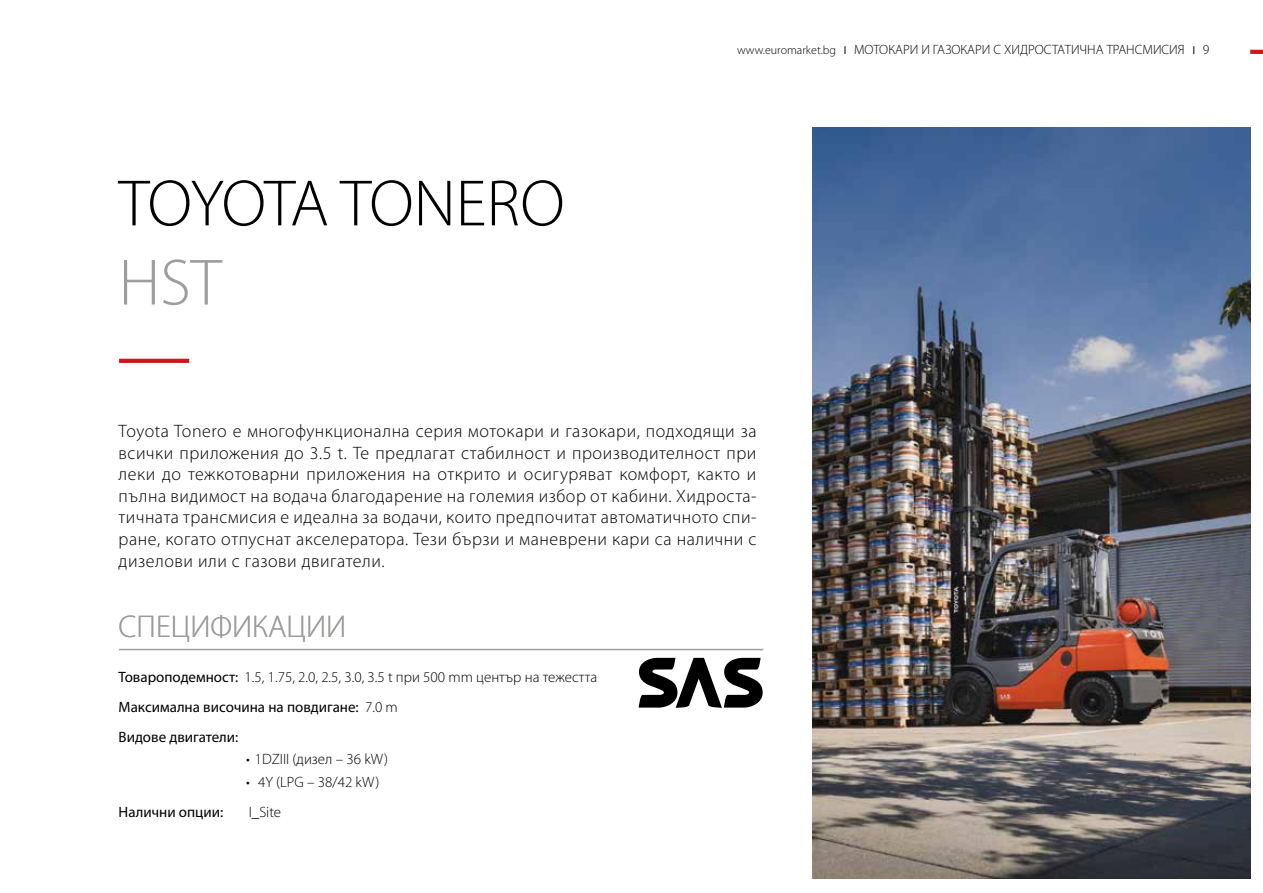
<style>
.page{position:relative;width:1263px;height:893px;background:#fff}
.page>*{position:absolute;margin:0;border:0;box-sizing:border-box;transform-origin:0 0}
.t1{font:300 66px "Myriad Pro";letter-spacing:-.025em;color:#000}
.t2{font:300 66px "Myriad Pro";color:#9d9d9c}
.t3{font:300 31.5px "Myriad Pro";color:#9d9d9c}
.t4{font:300 18px/21.6px "Myriad Pro";letter-spacing:.03em;color:#000;text-align:justify}
.t5{font:15px/30px "Myriad Pro";color:#000}
.t6{font:300 15px "Myriad Pro";color:#000}
.t7{font:300 13.5px "Myriad Pro";color:#000}
.t8{font:300 12px "Myriad Pro";color:#000}
.s1{font-weight:300}
</style>
<div class="page">
<svg style="left:119px;top:359px;width:70px;height:4px"></svg>
<img style="left:812px;top:128px;width:438px;height:750px">
<hr style="left:1250px;top:50px;width:13px;height:4px;background:#cd171a">
<svg style="left:639px;top:658px;width:124px;height:50px"></svg>
<hr style="left:119px;top:649px;width:644px;height:1px;background:#9d9d9c">
<h1 class="t1" style="left:119px;top:167px;width:447px">TOYOTA TONERO</h1>
<h1 class="t2" style="left:119px;top:246px;width:104px">HST</h1>
<p class="t8" style="left:737px;top:43px;width:100px">www.euromarket.bg</p>
<p class="t7" style="left:854px;top:42px;width:332px">МОТОКАРИ И ГАЗОКАРИ С ХИДРОСТАТИЧНА ТРАНСМИСИЯ</p>
<p class="t7" style="left:1203px;top:42px;width:8px">9</p>
<p class="t4" style="left:119px;top:420px;width:639px">Toyota Tonero е многофункционална серия мотокари и газокари, подходящи за всички приложения до 3.5 t. Те предлагат стабилност и производителност при леки до тежкотоварни приложения на открито и осигуряват комфорт, както и пълна видимост на водача благодарение на големия избор от кабини. Хидроста&shy;тичната трансмисия е идеална за водачи, които предпочитат автоматичното спи&shy;ране, когато отпуснат акселератора. Тези бързи и маневрени кари са налични с дизелови или с газови двигатели.</p>
<h2 class="t3" style="left:119px;top:609px;width:229px">СПЕЦИФИКАЦИИ</h2>
<p class="t5" style="left:119px;top:661px;width:480px">Товароподемност: <span class="s1">1.5, 1.75, 2.0, 2.5, 3.0, 3.5 t при 500 mm център на тежестта<br></span>Максимална височина на повдигане: <span class="s1">7.0 m<br></span>Видове двигатели:</p>
<p class="t6" style="left:246px;top:751px;width:143px">• 1DZIII (дизел – 36 kW)</p>
<p class="t6" style="left:246px;top:773px;width:135px">• 4Y (LPG – 38/42 kW)</p>
<p class="t5" style="left:119px;top:796px;width:106px">Налични опции:</p>
<p class="t6" style="left:249px;top:803px;width:34px">I_Site</p>
</div>
